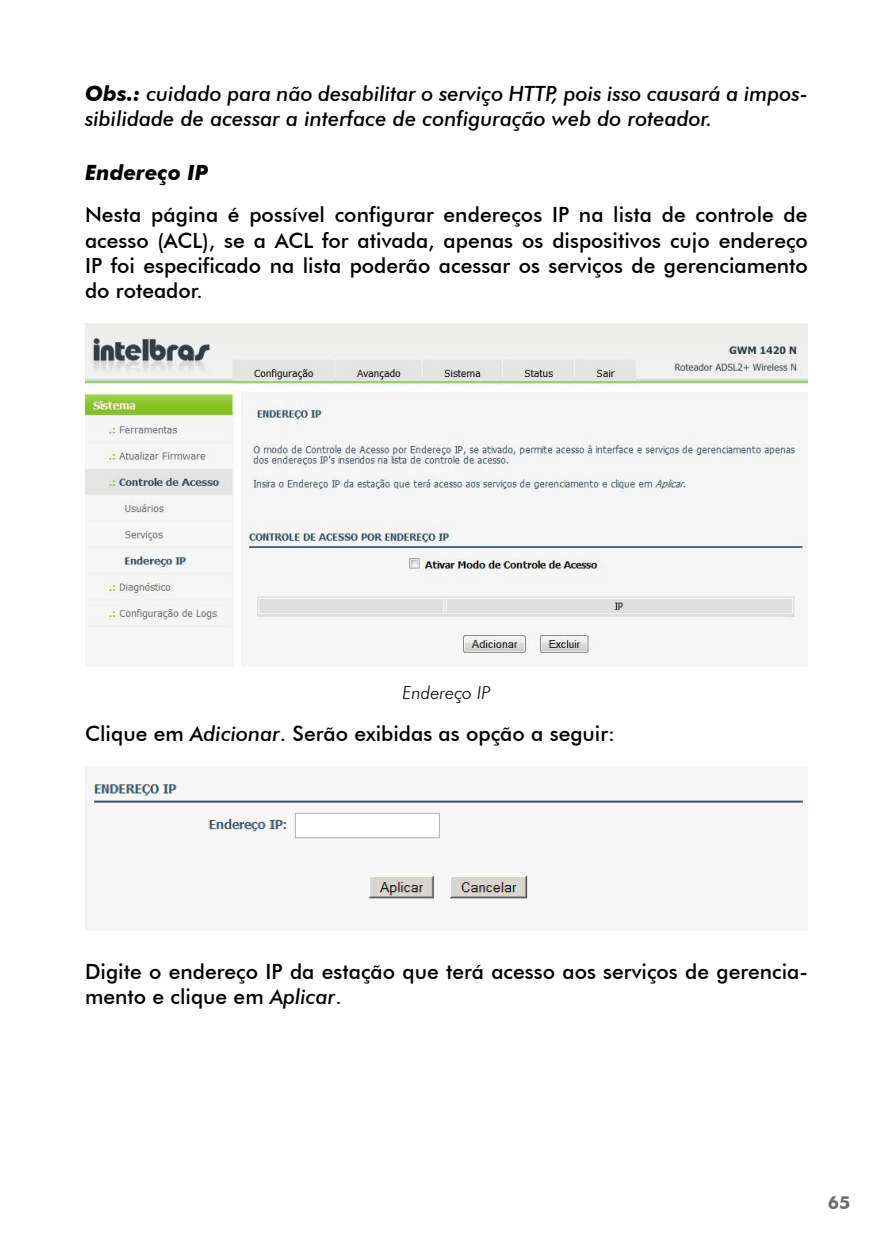
<style>
.page{position:relative;width:893px;height:1259px;background:#fff}
.page>*{position:absolute;margin:0;border:0;box-sizing:border-box;transform-origin:0 0}
.t1{font:500 21px/25.2px "Futura BT";color:#000;text-align:justify}
.t2{font:italic 500 21px/25.2px "Futura BT";color:#000}
.t3{font:italic 700 21px "Futura BT";color:#000}
.t4{font:italic 300 18px "Futura BT";color:#000}
.t5{font:700 18px "Futura BT";color:#6d6e71}
.s1{font-weight:700}
.s2{font-style:italic}
</style>
<div class="page">
<img style="left:85px;top:324px;width:723px;height:343px">
<img style="left:85px;top:766px;width:723px;height:164px">
<p class="t2" style="left:85px;top:81px;width:724px"><span class="s1">Obs.:</span> cuidado para não desabilitar o serviço HTTP, pois isso causará a impos&shy;sibilidade de acessar a interface de configuração web do roteador.</p>
<p class="t3" style="left:85px;top:160px;width:125px">Endereço IP</p>
<p class="t1" style="left:85px;top:202px;width:724px">Nesta página é possível configurar endereços IP na lista de controle de acesso (ACL), se a ACL for ativada, apenas os dispositivos cujo endereço IP foi especificado na lista poderão acessar os serviços de gerenciamento do roteador.</p>
<p class="t4" style="left:402px;top:681px;width:90px">Endereço IP</p>
<p class="t1" style="left:85px;top:721px;width:531px">Clique em <span class="s2">Adicionar</span>. Serão exibidas as opção a seguir:</p>
<p class="t1" style="left:85px;top:959px;width:724px">Digite o endereço IP da estação que terá acesso aos serviços de gerencia&shy;mento e clique em <span class="s2">Aplicar</span>.</p>
<p class="t5" style="left:828px;top:1191px;width:24px">65</p>
</div>
